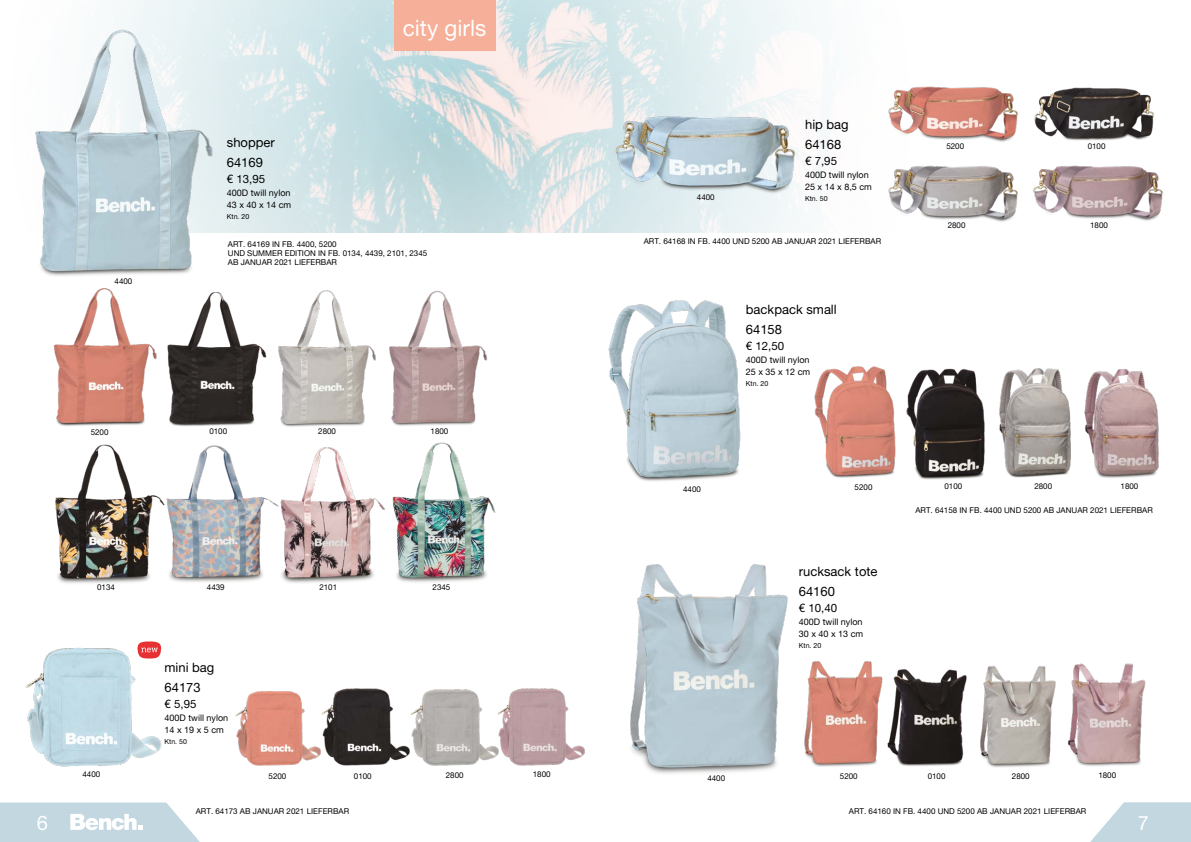
<style>
.page{position:relative;width:1191px;height:842px;background:#fff}
.page>*{position:absolute;margin:0;border:0;box-sizing:border-box;transform-origin:0 0}
.t1{font:22.6px "Alte Haas Grotesk";color:#fff}
.t2{font:20px "Alte Haas Grotesk";color:#fff}
.t3{font:13px/19.8px "Alte Haas Grotesk";color:#000}
.t4{font:11.5px "Alte Haas Grotesk";color:#000}
.t5{font:9px/12px "Alte Haas Grotesk";color:#000}
.t6{font:8px/9px "Alte Haas Grotesk";color:#000}
.t7{font:7px "Alte Haas Grotesk";color:#000}
</style>
<div class="page">
<img style="left:906px;top:368px;width:77px;height:112px">
<img style="left:1084px;top:369px;width:75px;height:109px">
<img style="left:983px;top:368px;width:88px;height:110px">
<img style="left:608px;top:300px;width:133px;height:181px">
<img style="left:814px;top:366px;width:82px;height:112px">
<img style="left:235px;top:691px;width:84px;height:75px">
<img style="left:25px;top:647px;width:137px;height:120px">
<img style="left:167px;top:292px;width:97px;height:134px">
<img style="left:55px;top:444px;width:105px;height:140px">
<img style="left:282px;top:447px;width:100px;height:136px">
<img style="left:160px;top:445px;width:122px;height:137px">
<img style="left:382px;top:442px;width:114px;height:140px">
<img style="left:264px;top:290px;width:112px;height:137px">
<img style="left:389px;top:290px;width:98px;height:136px">
<img style="left:118px;top:0;width:698px;height:232px">
<div style="left:395px;top:0;width:101px;height:51px;background:#f6af98"></div>
<img style="left:888px;top:669px;width:79px;height:97px">
<img style="left:980px;top:663px;width:166px;height:105px">
<img style="left:804px;top:661px;width:84px;height:105px">
<svg style="left:1090px;top:802px;width:101px;height:40px"></svg>
<svg style="left:0;top:802px;width:200px;height:40px"></svg>
<img style="left:888px;top:165px;width:130px;height:57px">
<img style="left:1034px;top:87px;width:120px;height:54px">
<img style="left:1033px;top:165px;width:130px;height:56px">
<svg style="left:137px;top:641px;width:24px;height:18px"></svg>
<img style="left:319px;top:688px;width:89px;height:78px">
<img style="left:510px;top:688px;width:75px;height:78px">
<img style="left:408px;top:689px;width:102px;height:77px">
<img style="left:35px;top:12px;width:192px;height:264px">
<img style="left:53px;top:288px;width:104px;height:138px">
<img style="left:611px;top:108px;width:189px;height:86px">
<img style="left:888px;top:86px;width:130px;height:56px">
<img style="left:630px;top:564px;width:158px;height:210px">
<p class="t6" style="left:115px;top:276px;width:19px">4400</p>
<p class="t6" style="left:91px;top:427px;width:19px">5200</p>
<h3 class="t3" style="left:227px;top:132px;width:49px">shopper<br>64169</h3>
<h3 class="t4" style="left:227px;top:172px;width:40px">€ 13,95</h3>
<p class="t5" style="left:227px;top:186px;width:66px">400D twill nylon<br>43 x 40 x 14 cm</p>
<p class="t7" style="left:227px;top:212px;width:24px">Ktn. 20</p>
<h1 class="t1" style="left:403px;top:14px;width:85px">city girls</h1>
<p class="t6" style="left:228px;top:239px;width:201px">ART. 64169 IN FB. 4400, 5200<br>UND SUMMER EDITION IN FB. 0134, 4439, 2101, 2345<br>AB JANUAR 2021 LIEFERBAR</p>
<p class="t6" style="left:209px;top:426px;width:19px">0100</p>
<p class="t6" style="left:318px;top:427px;width:19px">2800</p>
<p class="t6" style="left:430px;top:426px;width:19px">1800</p>
<p class="t6" style="left:97px;top:582px;width:19px">0134</p>
<p class="t6" style="left:207px;top:582px;width:19px">4439</p>
<p class="t6" style="left:319px;top:582px;width:19px">2101</p>
<p class="t6" style="left:432px;top:582px;width:19px">2345</p>
<p class="t6" style="left:82px;top:770px;width:19px">4400</p>
<h3 class="t3" style="left:164px;top:657px;width:51px">mini bag<br>64173</h3>
<h3 class="t4" style="left:164px;top:696px;width:33px">€ 5,95</h3>
<p class="t5" style="left:164px;top:711px;width:65px">400D twill nylon<br>14 x 19 x 5 cm</p>
<p class="t7" style="left:164px;top:737px;width:24px">Ktn. 50</p>
<p class="t6" style="left:269px;top:771px;width:19px">5200</p>
<p class="t6" style="left:354px;top:772px;width:19px">0100</p>
<p class="t6" style="left:196px;top:806px;width:155px">ART. 64173 AB JANUAR 2021 LIEFERBAR</p>
<p class="t6" style="left:446px;top:771px;width:19px">2800</p>
<p class="t6" style="left:533px;top:770px;width:19px">1800</p>
<p class="t6" style="left:697px;top:192px;width:19px">4400</p>
<h3 class="t3" style="left:805px;top:114px;width:45px">hip bag<br>64168</h3>
<h3 class="t4" style="left:805px;top:154px;width:33px">€ 7,95</h3>
<p class="t5" style="left:805px;top:168px;width:68px">400D twill nylon<br>25 x 14 x 8,5 cm</p>
<p class="t7" style="left:805px;top:194px;width:24px">Ktn. 50</p>
<p class="t6" style="left:643px;top:237px;width:239px">ART. 64168 IN FB. 4400 UND 5200 AB JANUAR 2021 LIEFERBAR</p>
<h3 class="t3" style="left:746px;top:300px;width:92px">backpack small<br>64158</h3>
<h3 class="t4" style="left:746px;top:339px;width:40px">€ 12,50</h3>
<p class="t5" style="left:746px;top:354px;width:66px">400D twill nylon<br>25 x 35 x 12 cm</p>
<p class="t7" style="left:746px;top:379px;width:24px">Ktn. 20</p>
<p class="t6" style="left:946px;top:142px;width:19px">5200</p>
<p class="t6" style="left:947px;top:220px;width:19px">2800</p>
<p class="t6" style="left:1087px;top:142px;width:19px">0100</p>
<p class="t6" style="left:1090px;top:220px;width:19px">1800</p>
<p class="t6" style="left:683px;top:484px;width:19px">4400</p>
<p class="t6" style="left:854px;top:482px;width:19px">5200</p>
<h3 class="t3" style="left:799px;top:562px;width:80px">rucksack tote<br>64160</h3>
<h3 class="t4" style="left:799px;top:601px;width:40px">€ 10,40</h3>
<p class="t5" style="left:799px;top:616px;width:66px">400D twill nylon<br>30 x 40 x 13 cm</p>
<p class="t7" style="left:799px;top:641px;width:24px">Ktn. 20</p>
<p class="t6" style="left:944px;top:482px;width:19px">0100</p>
<p class="t6" style="left:1034px;top:482px;width:19px">2800</p>
<p class="t6" style="left:1120px;top:481px;width:19px">1800</p>
<p class="t6" style="left:915px;top:506px;width:239px">ART. 64158 IN FB. 4400 UND 5200 AB JANUAR 2021 LIEFERBAR</p>
<p class="t6" style="left:707px;top:773px;width:19px">4400</p>
<p class="t6" style="left:840px;top:771px;width:19px">5200</p>
<p class="t6" style="left:927px;top:771px;width:19px">0100</p>
<p class="t6" style="left:1012px;top:771px;width:19px">2800</p>
<p class="t6" style="left:1098px;top:771px;width:19px">1800</p>
<p class="t6" style="left:849px;top:806px;width:239px">ART. 64160 IN FB. 4400 UND 5200 AB JANUAR 2021 LIEFERBAR</p>
<h2 class="t2" style="left:37px;top:811px;width:13px">6</h2>
<h2 class="t2" style="left:1138px;top:811px;width:13px">7</h2>
</div>
